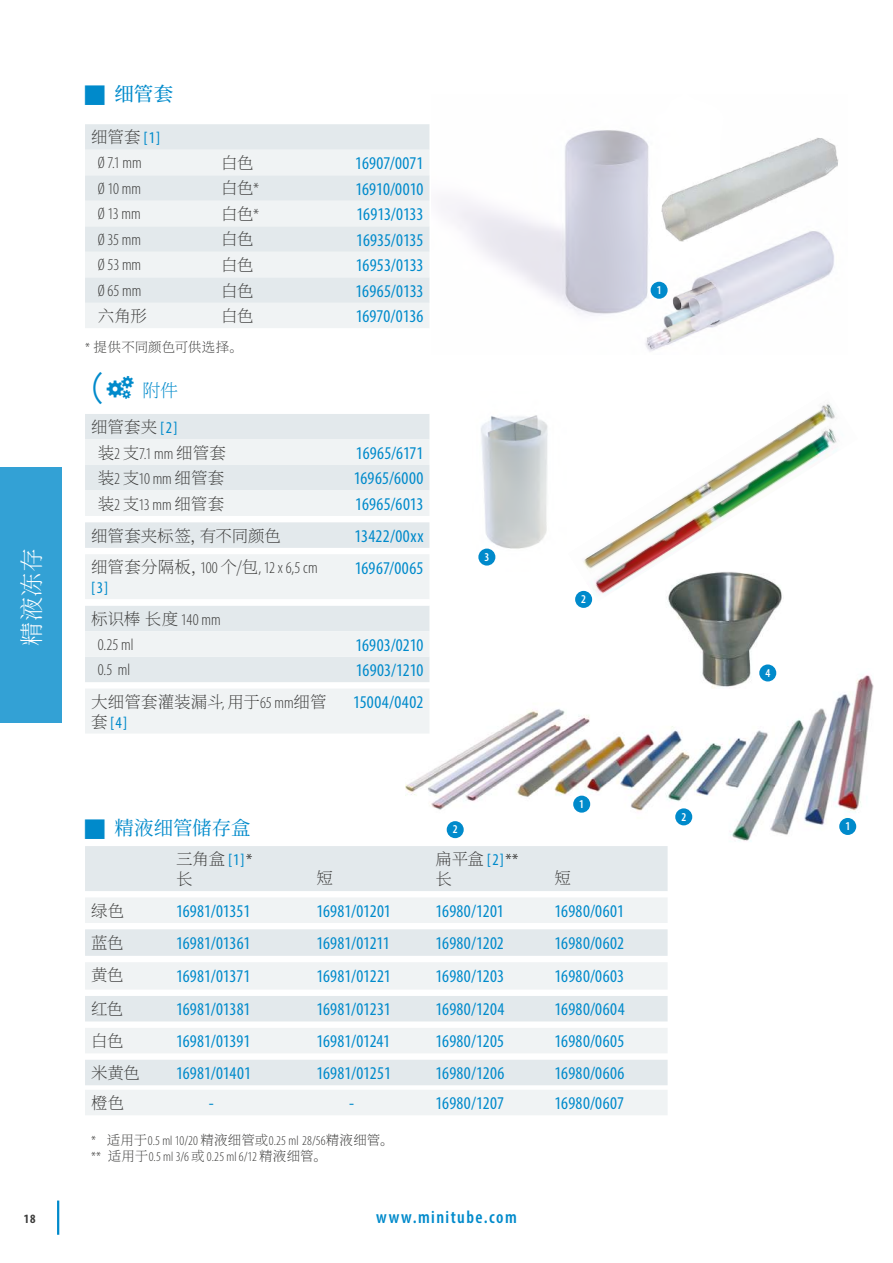
<style>
.page{position:relative;width:893px;height:1263px;background:#fff}
.page>*{position:absolute;margin:0;border:0;box-sizing:border-box;transform-origin:0 0}
.t1{font:200 24px "Source Han Serif SC";color:#fff}
.t2{font:19.5px "Source Han Serif SC";color:#008acb}
.t3{font:500 19.5px "Source Han Serif SC";color:#008acb}
.t4{font:condensed 18px "Myriad Pro";letter-spacing:.005em;color:#008acb}
.t5{font:condensed 18px "Myriad Pro";letter-spacing:.025em;color:#008acb}
.t6{font:600 condensed 18px "Myriad Pro";letter-spacing:.08em;color:#008acb}
.t7{font:condensed 18px "Myriad Pro";letter-spacing:.03em;color:#008acb}
.t8{font:200 18px "Source Han Serif SC";color:#008acb}
.t9{font:200 16.5px/19.8px "Source Han Serif SC";color:#3b3b3a}
.t10{font:300 condensed 16.5px/19.8px "Myriad Pro";color:#3b3b3a}
.t11{font:condensed 16.5px "Myriad Pro";color:#008acb}
.t12{font:300 condensed 13.5px/16.2px "Myriad Pro";letter-spacing:.01em;color:#3b3b3a}
.t13{font:200 13.5px "Source Han Serif SC";letter-spacing:.01em;color:#3b3b3a}
.t14{font:700 condensed 12.75px "Myriad Pro";color:#3b3b3a}
.t15{font:600 condensed 12px "Myriad Pro";color:#fff}
.s1{font-family:"Myriad Pro";font-weight:400;font-stretch:condensed;color:#008acb}
.s2{font-family:"Myriad Pro";font-weight:300;font-stretch:condensed}
.s3{font-family:"MS Gothic";font-weight:400;font-size:36px}
.s4{font-family:"Source Han Serif SC";font-weight:200;font-stretch:normal}
.s5{font-weight:400;color:#008acb}
.s6{font-family:"Source Han Serif SC";font-weight:200;font-stretch:normal;color:#3b3b3a}
.s7{font-family:"Myriad Pro";font-weight:400;font-stretch:condensed}
.s8{font-family:"Source Han Serif SC";font-weight:400;font-stretch:normal}
</style>
<div class="page">
<hr style="left:57px;top:1200px;width:2px;height:35px;background:#008acb">
<div style="left:0;top:468px;width:62px;height:255px;background:#33a1d5"></div>
<div style="left:85px;top:846px;width:583px;height:45px;background:#e3e9ec"></div>
<svg style="left:85px;top:898px;width:583px;height:217px;fill:#f0f3f4"></svg>
<img style="left:441px;top:130px;width:393px;height:222px">
<div style="left:651px;top:282px;width:17px;height:17px;background:#008acb;border-radius:50%"></div>
<div style="left:575px;top:591px;width:17px;height:17px;background:#008acb;border-radius:50%"></div>
<img style="left:575px;top:404px;width:262px;height:197px">
<img style="left:406px;top:668px;width:467px;height:173px">
<div style="left:839px;top:818px;width:17px;height:17px;background:#008acb;border-radius:50%"></div>
<div style="left:573px;top:796px;width:17px;height:17px;background:#008acb;border-radius:50%"></div>
<div style="left:447px;top:821px;width:17px;height:17px;background:#008acb;border-radius:50%"></div>
<div style="left:675px;top:808px;width:17px;height:17px;background:#008acb;border-radius:50%"></div>
<img style="left:666px;top:571px;width:117px;height:117px">
<img style="left:478px;top:415px;width:70px;height:151px">
<div style="left:478px;top:549px;width:17px;height:17px;background:#008acb;border-radius:50%"></div>
<div style="left:759px;top:664px;width:17px;height:17px;background:#008acb;border-radius:50%"></div>
<img style="left:660px;top:130px;width:178px;height:122px">
<div style="left:85px;top:124px;width:344px;height:26px;background:#e3e9ec"></div>
<svg style="left:85px;top:150px;width:344px;height:583px;fill:#f0f3f4"></svg>
<svg style="left:85px;top:328px;width:344px;height:278px"></svg>
<svg style="left:107px;top:376px;width:27px;height:23px"></svg>
<h1 class="t1" style="left:18px;top:646px;width:99px;rotate:-90deg">精液冻存</h1>
<p class="t3" style="left:114px;top:83px;width:60px">细管套</p>
<p class="t9" style="left:91px;top:128px;width:71px">细管套<span class="s1">[1]</span></p>
<p class="t10" style="left:98px;top:153px;width:45px">Ø 7.1 mm</p>
<p class="t9" style="left:221px;top:153px;width:34px">白色</p>
<p class="t4" style="left:355px;top:152px;width:70px">16907/0071</p>
<p class="t10" style="left:98px;top:178px;width:45px">Ø 10 mm</p>
<p class="t9" style="left:221px;top:179px;width:39px">白色<span class="s2">*</span></p>
<p class="t4" style="left:355px;top:178px;width:70px">16910/0010</p>
<p class="t10" style="left:98px;top:204px;width:45px">Ø 13 mm</p>
<p class="t9" style="left:221px;top:204px;width:39px">白色<span class="s2">*</span></p>
<p class="t4" style="left:357px;top:203px;width:68px">16913/0133</p>
<p class="t10" style="left:98px;top:229px;width:45px">Ø 35 mm</p>
<p class="t9" style="left:221px;top:230px;width:34px">白色</p>
<p class="t4" style="left:356px;top:229px;width:69px">16935/0135</p>
<p class="t10" style="left:98px;top:255px;width:45px">Ø 53 mm</p>
<p class="t9" style="left:221px;top:255px;width:34px">白色</p>
<p class="t4" style="left:356px;top:254px;width:69px">16953/0133</p>
<p class="t10" style="left:98px;top:280px;width:45px">Ø 65 mm</p>
<p class="t9" style="left:221px;top:281px;width:34px">白色</p>
<p class="t4" style="left:356px;top:280px;width:69px">16965/0133</p>
<p class="t9" style="left:98px;top:306px;width:51px">六角形</p>
<p class="t9" style="left:221px;top:306px;width:34px">白色</p>
<p class="t4" style="left:356px;top:305px;width:69px">16970/0136</p>
<p class="t13" style="left:85px;top:339px;width:160px"><span class="s2">*</span> 提供不同颜色可供选择。</p>
<p class="t8" style="left:85px;top:380px;width:95px"><span class="s3">(</span> 附件</p>
<p class="t9" style="left:91px;top:417px;width:88px">细管套夹 <span class="s1">[2]</span></p>
<p class="t10" style="left:98px;top:443px;width:130px"><span class="s4">装</span>2 <span class="s4">支</span>7.1 mm <span class="s4">细管套</span></p>
<p class="t4" style="left:356px;top:442px;width:69px">16965/6171</p>
<p class="t9" style="left:98px;top:469px;width:128px">装<span class="s2">2</span> 支<span class="s2">10 mm</span> 细管套</p>
<p class="t5" style="left:354px;top:468px;width:71px">16965/6000</p>
<p class="t9" style="left:98px;top:494px;width:128px">装<span class="s2">2</span> 支<span class="s2">13 mm</span> 细管套</p>
<p class="t4" style="left:355px;top:493px;width:70px">16965/6013</p>
<p class="t9" style="left:91px;top:526px;width:191px">细管套夹标签，有不同颜色</p>
<p class="t4" style="left:355px;top:525px;width:70px">13422/00xx</p>
<p class="t10" style="left:91px;top:558px;width:228px"><span class="s4">细管套分隔板，</span>100 <span class="s4">个/包</span>, 12 x 6,5 cm <span class="s5">[3]</span></p>
<p class="t4" style="left:355px;top:557px;width:70px">16967/0065</p>
<p class="t9" style="left:91px;top:609px;width:131px">标识棒 长度 <span class="s2">140 mm</span></p>
<p class="t10" style="left:98px;top:634px;width:37px">0.25 ml</p>
<p class="t4" style="left:355px;top:634px;width:70px">16903/0210</p>
<p class="t10" style="left:98px;top:660px;width:34px">0.5 ml</p>
<p class="t4" style="left:356px;top:659px;width:69px">16903/1210</p>
<p class="t9" style="left:91px;top:692px;width:237px">大细管套灌装漏斗<span class="s2">,</span> 用于<span class="s2">65 mm</span>细管</p>
<p class="t11" style="left:91px;top:712px;width:38px"><span class="s6">套</span>[4]</p>
<p class="t7" style="left:353px;top:691px;width:72px">15004/0402</p>
<p class="t15" style="left:484px;top:549px;width:6px">3</p>
<p class="t2" style="left:114px;top:817px;width:138px">精液细管储存盒</p>
<p class="t9" style="left:176px;top:850px;width:78px">三角盒<span class="s1">[1]</span><span class="s7">*</span>长</p>
<p class="t9" style="left:316px;top:869px;width:18px">短</p>
<p class="t15" style="left:453px;top:822px;width:6px">2</p>
<p class="t9" style="left:435px;top:850px;width:84px">扁平盒<span class="s1">[2]</span><span class="s7">**</span>长</p>
<p class="t15" style="left:581px;top:592px;width:6px">2</p>
<p class="t15" style="left:579px;top:796px;width:6px">1</p>
<p class="t9" style="left:554px;top:869px;width:18px">短</p>
<p class="t9" style="left:91px;top:901px;width:35px">绿色</p>
<p class="t4" style="left:176px;top:900px;width:76px">16981/01351</p>
<p class="t4" style="left:316px;top:900px;width:76px">16981/01201</p>
<p class="t4" style="left:435px;top:900px;width:70px">16980/1201</p>
<p class="t4" style="left:554px;top:900px;width:71px">16980/0601</p>
<p class="t9" style="left:91px;top:933px;width:34px">蓝色</p>
<p class="t4" style="left:176px;top:932px;width:76px">16981/01361</p>
<p class="t4" style="left:316px;top:932px;width:75px">16981/01211</p>
<p class="t4" style="left:435px;top:932px;width:70px">16980/1202</p>
<p class="t4" style="left:554px;top:932px;width:71px">16980/0602</p>
<p class="t9" style="left:91px;top:966px;width:34px">黄色</p>
<p class="t4" style="left:176px;top:965px;width:76px">16981/01371</p>
<p class="t4" style="left:316px;top:965px;width:76px">16981/01221</p>
<p class="t4" style="left:435px;top:965px;width:70px">16980/1203</p>
<p class="t4" style="left:554px;top:965px;width:71px">16980/0603</p>
<p class="t9" style="left:91px;top:999px;width:34px">红色</p>
<p class="t4" style="left:176px;top:999px;width:76px">16981/01381</p>
<p class="t4" style="left:316px;top:999px;width:76px">16981/01231</p>
<p class="t4" style="left:435px;top:999px;width:70px">16980/1204</p>
<p class="t5" style="left:554px;top:999px;width:72px">16980/0604</p>
<p class="t9" style="left:91px;top:1031px;width:34px">白色</p>
<p class="t4" style="left:176px;top:1030px;width:76px">16981/01391</p>
<p class="t4" style="left:316px;top:1030px;width:75px">16981/01241</p>
<p class="t4" style="left:435px;top:1030px;width:70px">16980/1205</p>
<p class="t4" style="left:554px;top:1030px;width:71px">16980/0605</p>
<p class="t9" style="left:91px;top:1063px;width:51px">米黄色</p>
<p class="t4" style="left:176px;top:1062px;width:76px">16981/01401</p>
<p class="t4" style="left:316px;top:1062px;width:76px">16981/01251</p>
<p class="t4" style="left:435px;top:1062px;width:70px">16980/1206</p>
<p class="t5" style="left:554px;top:1062px;width:72px">16980/0606</p>
<p class="t9" style="left:91px;top:1093px;width:35px">橙色</p>
<p class="t4" style="left:209px;top:1092px;width:7px">-</p>
<p class="t4" style="left:349px;top:1092px;width:7px">-</p>
<p class="t4" style="left:435px;top:1092px;width:70px">16980/1207</p>
<p class="t4" style="left:554px;top:1092px;width:71px">16980/0607</p>
<p class="t12" style="left:91px;top:1132px;width:304px">* <span class="s4">适用于</span>0.5 ml 10/20 <span class="s4">精液细管或</span>0.25 ml 28/56<span class="s4">精液细管</span><span class="s8">。</span>** <span class="s4">适用于</span>0.5 ml 3/6 <span class="s4">或</span> 0.25 ml 6/12 <span class="s4">精液细管</span><span class="s8">。</span></p>
<p class="t14" style="left:24px;top:1211px;width:13px">18</p>
<p class="t6" style="left:376px;top:1206px;width:142px">www.minitube.com</p>
<p class="t15" style="left:657px;top:283px;width:6px">1</p>
<p class="t15" style="left:681px;top:809px;width:6px">2</p>
<p class="t15" style="left:765px;top:665px;width:6px">4</p>
<p class="t15" style="left:845px;top:819px;width:6px">1</p>
</div>
